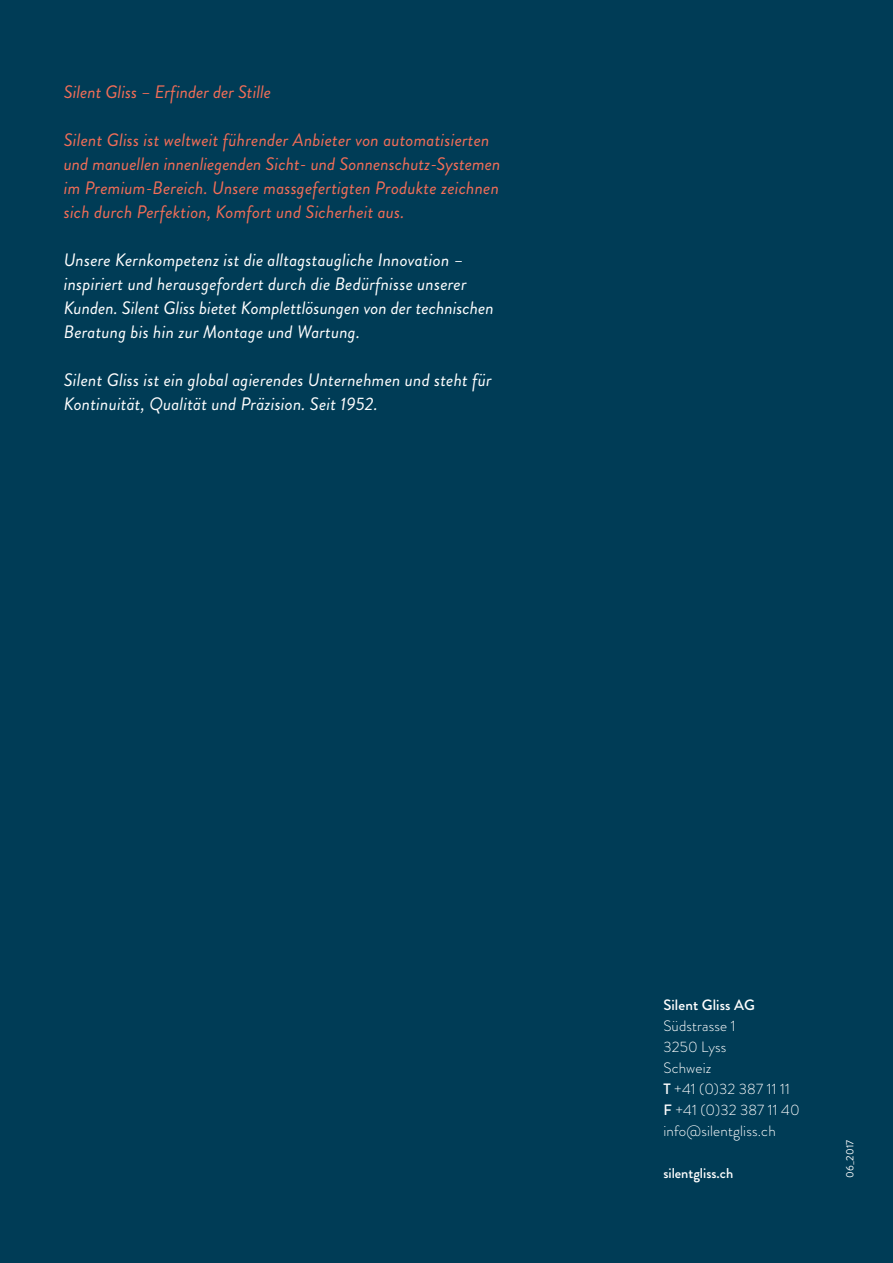
<style>
.page{position:relative;width:893px;height:1263px;background:#003c56}
.page>*{position:absolute;margin:0;border:0;box-sizing:border-box;transform-origin:0 0}
.t1{font:italic 18px/24px "Brandon Grotesque";letter-spacing:.01em;color:#fff}
.t2{font:italic 18px/24px "Brandon Grotesque";letter-spacing:.01em;color:#f36e58}
.t3{font:300 15px/21px "Brandon Grotesque";letter-spacing:.01em;color:#fff}
.t4{font:500 15px "Brandon Grotesque";letter-spacing:.01em;color:#fff}
.t5{font:500 14.25px "Brandon Grotesque";color:#fff}
.t6{font:10.5px "Brandon Grotesque";letter-spacing:.02em;color:#fff}
.s1{font-weight:500}
</style>
<div class="page">
<p class="t2" style="left:64px;top:80px;width:209px">Silent Gliss – Erfinder der Stille</p>
<p class="t2" style="left:64px;top:128px;width:438px">Silent Gliss ist weltweit führender Anbieter von automatisierten und manuellen innenliegenden Sicht- und Sonnenschutz-Systemen im Premium-Bereich. Unsere massgefertigten Produkte zeichnen sich durch Perfektion, Komfort und Sicherheit aus.</p>
<p class="t1" style="left:64px;top:248px;width:432px">Unsere Kernkompetenz ist die alltagstaugliche Innovation – inspiriert und herausgefordert durch die Bedürfnisse unserer Kunden. Silent Gliss bietet Komplettlösungen von der technischen Beratung bis hin zur Montage und Wartung.</p>
<p class="t1" style="left:64px;top:368px;width:430px">Silent Gliss ist ein global agierendes Unternehmen und steht für<br>Kontinuität, Qualität und Präzision. Seit 1952.</p>
<p class="t4" style="left:663px;top:994px;width:93px">Silent Gliss AG</p>
<p class="t3" style="left:663px;top:1015px;width:138px">Südstrasse 1<br>3250 Lyss<br>Schweiz<br><span class="s1">T</span> +41 (0)32 387 11 11<br><span class="s1">F</span> +41 (0)32 387 11 40 info@silentgliss.ch</p>
<p class="t5" style="left:663px;top:1163px;width:71px">silentgliss.ch</p>
<p class="t6" style="left:843px;top:1178px;width:40px;rotate:-90deg">06_2017</p>
</div>
